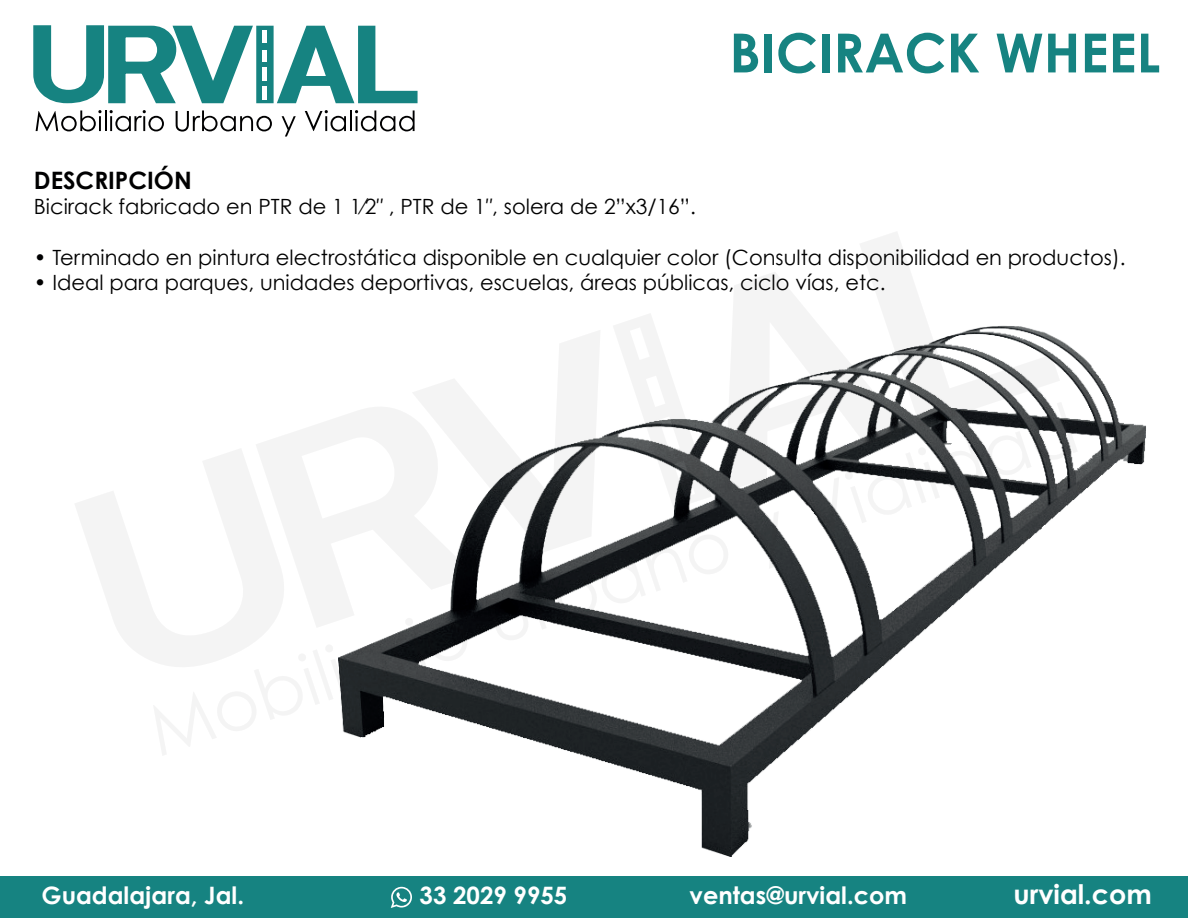
<style>
.page{position:relative;width:1188px;height:918px;background:#fff}
.page>*{position:absolute;margin:0;border:0;box-sizing:border-box;transform-origin:0 0}
.t1{font:700 54px "Century Gothic";color:#168381}
.t2{font:700 27px "Century Gothic";color:#fff}
.t3{font:700 24px "Century Gothic";color:#fff}
.t4{font:700 24px "Century Gothic";color:#000001}
.t5{font:21px "Century Gothic";color:#000001}
</style>
<div class="page">
<img style="left:585px;top:353px;width:561px;height:503px">
<svg style="left:33px;top:25px;width:220px;height:79px"></svg>
<div style="left:256px;top:26px;width:18px;height:77px;background:#168381;border:2px solid #168381"></div>
<svg style="left:277px;top:25px;width:141px;height:79px"></svg>
<div style="left:262px;top:31px;width:5px;height:12px;background:#fff"></div>
<svg style="left:36px;top:110px;width:66px;height:21px"></svg>
<hr style="left:105px;top:110px;width:2px;height:21px;background:#000001">
<svg style="left:110px;top:110px;width:54px;height:21px"></svg>
<svg style="left:176px;top:110px;width:96px;height:22px"></svg>
<svg style="left:282px;top:116px;width:14px;height:20px"></svg>
<svg style="left:305px;top:110px;width:41px;height:21px"></svg>
<hr style="left:350px;top:110px;width:2px;height:21px;background:#000001">
<svg style="left:355px;top:110px;width:60px;height:21px"></svg>
<div style="left:262px;top:51px;width:5px;height:11px;background:#fff"></div>
<div style="left:262px;top:67px;width:5px;height:13px;background:#fff"></div>
<div style="left:262px;top:86px;width:5px;height:13px;background:#fff"></div>
<div style="left:0;top:876px;width:1188px;height:42px;background:#168381"></div>
<svg style="left:391px;top:887px;width:21px;height:21px"></svg>
<svg style="left:75px;top:491px;width:78px;height:170px"></svg>
<svg style="left:153px;top:232px;width:925px;height:524px"></svg>
<h1 class="t1" style="left:729px;top:12px;width:432px">BICIRACK WHEEL</h1>
<p class="t4" style="left:34px;top:162px;width:159px">DESCRIPCIÓN</p>
<p class="t5" style="left:34px;top:192px;width:664px">Bicirack fabricado en PTR de 1 1⁄2″ , PTR de 1″, solera de 2”x3/16”.</p>
<p class="t5" style="left:34px;top:243px;width:1093px">• Terminado en pintura electrostática disponible en cualquier color (Consulta disponibilidad en productos).</p>
<p class="t5" style="left:34px;top:268px;width:853px">• Ideal para parques, unidades deportivas, escuelas, áreas públicas, ciclo vías, etc.</p>
<p class="t3" style="left:42px;top:878px;width:204px">Guadalajara, Jal.</p>
<p class="t3" style="left:420px;top:878px;width:149px">33 2029 9955</p>
<p class="t3" style="left:690px;top:878px;width:219px">ventas@urvial.com</p>
<p class="t2" style="left:1014px;top:874px;width:140px">urvial.com</p>
</div>
